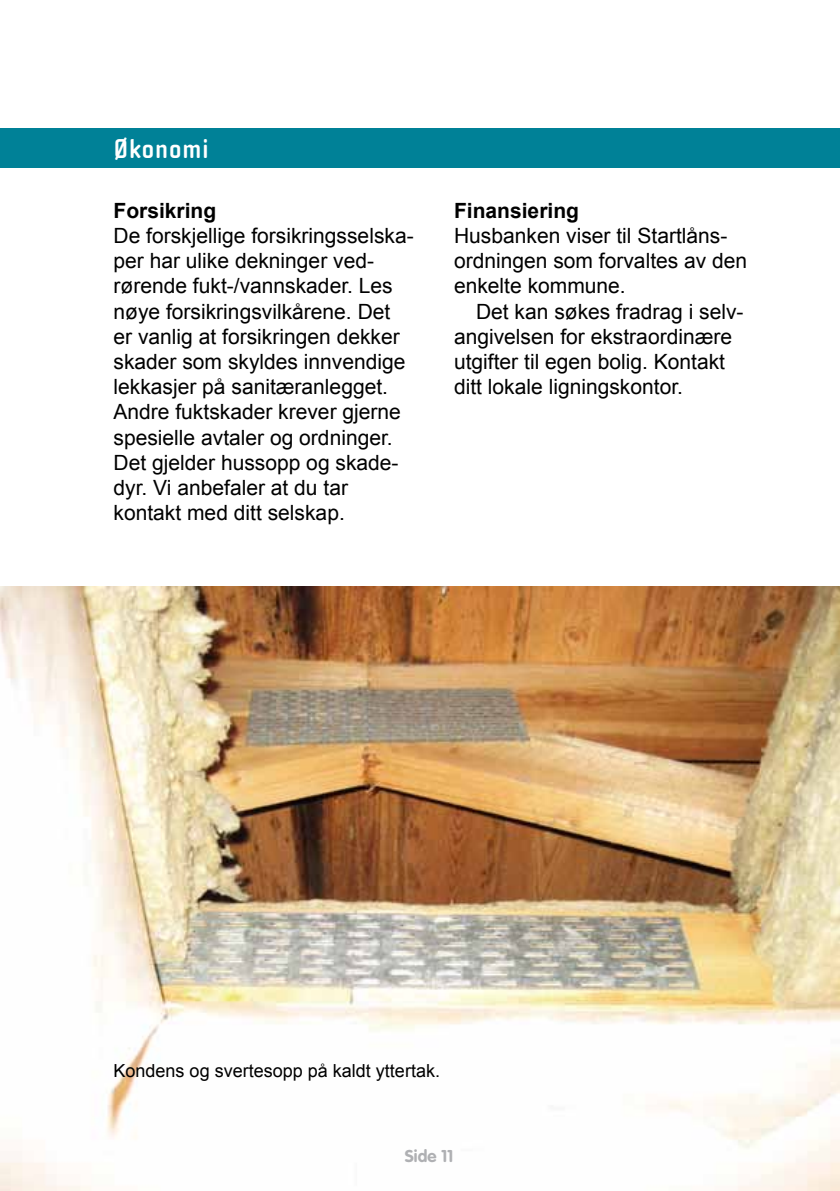
<style>
.page{position:relative;width:840px;height:1191px;background:#fff}
.page>*{position:absolute;margin:0;border:0;box-sizing:border-box;transform-origin:0 0}
.t1{font:700 28px "Cholla Sans";letter-spacing:.02em;color:#fff}
.t2{font:21px/25.2px "Arial";color:#000}
.t3{font:700 21px "Arial";color:#000}
.t4{font:18px "Arial";color:#000}
.t5{font:700 17px "VAG Rounded";color:#afb0b3}
</style>
<div class="page">
<div style="left:0;top:128px;width:839px;height:40px;background:#008197"></div>
<img style="left:0;top:587px;width:839px;height:604px">
<h1 class="t1" style="left:113px;top:133px;width:97px">Økonomi</h1>
<p class="t3" style="left:113px;top:196px;width:104px">Forsikring</p>
<p class="t2" style="left:113px;top:223px;width:301px">De forskjellige forsikringsselska&shy;per har ulike dekninger ved&shy;rørende fukt-/vannskader. Les nøye forsikringsvilkårene. Det er vanlig at forsikringen dekker skader som skyldes innvendige lekkasjer på sanitæranlegget.<br>Andre fuktskader krever gjerne spesielle avtaler og ordninger.<br>Det gjelder hussopp og skade&shy;dyr. Vi anbefaler at du tar kontakt med ditt selskap.</p>
<p class="t3" style="left:454px;top:196px;width:126px">Finansiering</p>
<p class="t2" style="left:454px;top:223px;width:294px">Husbanken viser til Startlåns&shy;ordningen som forvaltes av den enkelte kommune.</p>
<p class="t2" style="left:454px;top:299px;width:291px;text-indent:22px">Det kan søkes fradrag i selv&shy;angivelsen for ekstraordinære utgifter til egen bolig. Kontakt ditt lokale ligningskontor.</p>
<p class="t4" style="left:113px;top:1059px;width:328px">Kondens og svertesopp på kaldt yttertak.</p>
<p class="t5" style="left:404px;top:1145px;width:50px">Side 11</p>
</div>
